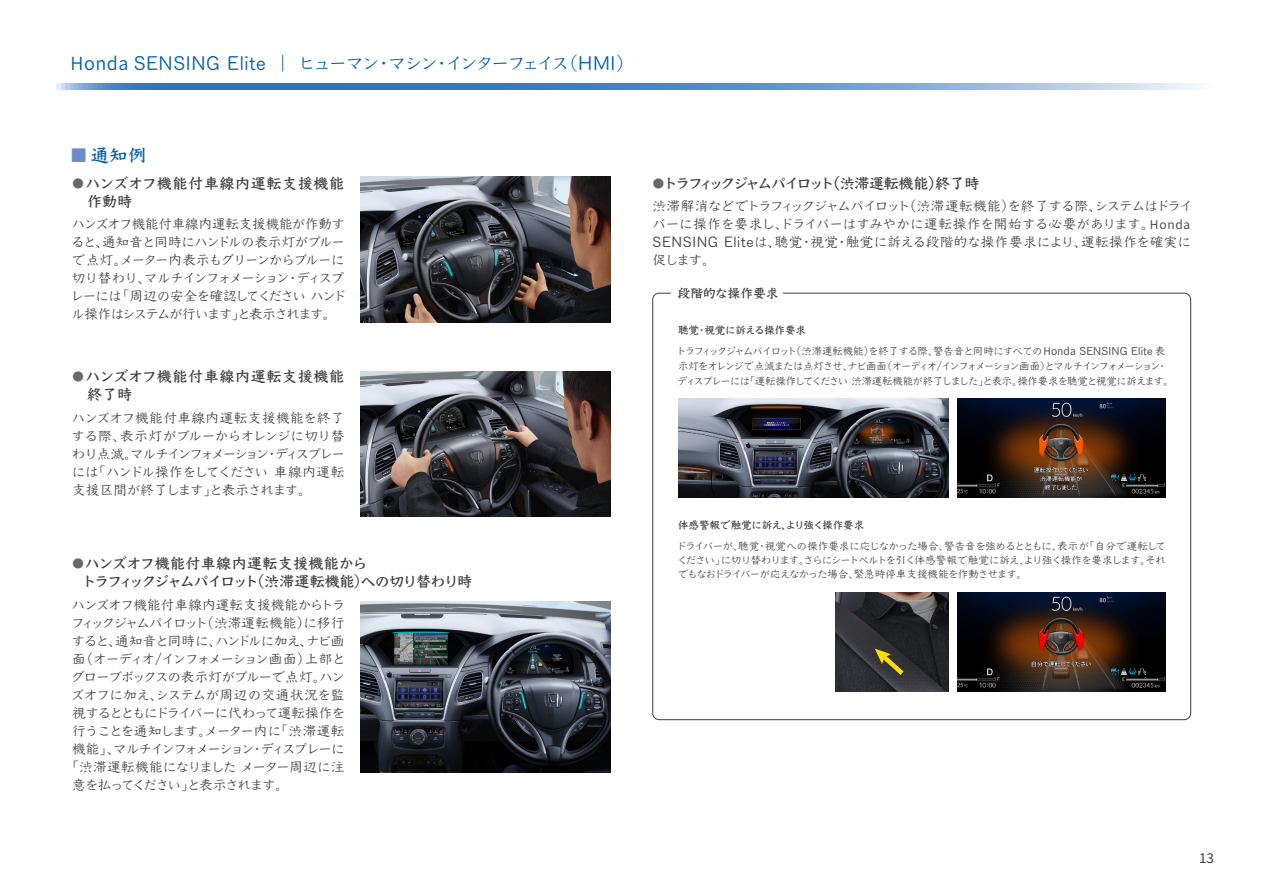
<style>
.page{position:relative;width:1263px;height:893px;background:#fff}
.page>*{position:absolute;margin:0;border:0;box-sizing:border-box;transform-origin:0 0}
.t1{font:500 18px "Yu Kyo Yoko";letter-spacing:-.06em;color:#0160ae}
.t2{font:700 18px "Yu Kyo Yoko";color:#0160ae}
.t3{font:700 15px/18px "Yu Kyo Yoko";letter-spacing:-.045em;color:#3e3e3f}
.t4{font:700 15px/18px "Yu Kyo Yoko";letter-spacing:.045em;color:#3e3e3f}
.t5{font:700 15px "Yu Kyo Yoko";letter-spacing:-.165em;color:#3e3e3f}
.t6{font:500 13.5px/18px "Yu Kyo Yoko";letter-spacing:-.05em;color:#3e3e3f}
.t7{font:500 13.5px/18px "Yu Kyo Yoko";color:#3e3e3f}
.t8{font:500 13.5px "Yu Kyo Yoko";letter-spacing:-.09em;color:#3e3e3f}
.t9{font:500 13.5px "Yu Kyo Yoko";letter-spacing:-.125em;color:#3e3e3f}
.t10{font:500 13.5px "Yu Kyo Yoko";letter-spacing:-.095em;color:#3e3e3f}
.t11{font:500 13.5px "Yu Kyo Yoko";letter-spacing:-.1em;color:#3e3e3f}
.t12{font:500 13.5px "Yu Kyo Yoko";letter-spacing:-.07em;color:#3e3e3f}
.t13{font:500 13.5px "Yu Kyo Yoko";letter-spacing:.02em;color:#3e3e3f}
.t14{font:500 13.5px "Yu Kyo Yoko";letter-spacing:-.015em;color:#3e3e3f}
.t15{font:500 13.5px "Yu Kyo Yoko";letter-spacing:-.005em;color:#3e3e3f}
.t16{font:700 12.75px "Yu Kyo Yoko";color:#3e3e3f}
.t17{font:500 10.5px/14.2px "Yu Kyo Yoko";letter-spacing:-.075em;color:#3e3e3f;text-align:justify}
.t18{font:500 10.5px/15px "Yu Kyo Yoko";letter-spacing:-.095em;color:#3e3e3f}
.t19{font:500 10.5px/21px "Yu Kyo Yoko";letter-spacing:-.03em;color:#3e3e3f}
.t20{font:700 10.5px "Yu Kyo Yoko";letter-spacing:-.005em;color:#3e3e3f}
.s1{font-family:"Source Han Sans JP";font-weight:400}
.s2{color:#6b8cc8}
.s3{font-size:12px;color:#69696c}
.s4{font-family:"Source Han Sans JP";font-weight:400;font-size:12px}
.s5{font-weight:700}
</style>
<div class="page">
<svg style="left:56px;top:83px;width:1143px;height:7px;background:#6497cb"></svg>
<img style="left:957px;top:593px;width:208px;height:98px">
<img style="left:957px;top:399px;width:208px;height:98px">
<img style="left:678px;top:399px;width:271px;height:98px">
<img style="left:360px;top:177px;width:250px;height:145px">
<img style="left:360px;top:371px;width:250px;height:146px">
<img style="left:360px;top:601px;width:250px;height:172px">
<img style="left:836px;top:593px;width:112px;height:98px">
<svg style="left:875px;top:649px;width:33px;height:30px"></svg>
<h1 class="t1" style="left:71px;top:50px;width:565px"><span class="s1">Honda</span> SENSING Elite | ヒューマン・マシン・インターフェイス（HMI）</h1>
<h1 class="t2" style="left:70px;top:142px;width:78px"><span class="s2">■</span>通知例</h1>
<p class="t4" style="left:72px;top:174px;width:274px"><span class="s3">●</span>ハンズオフ機能付車線内運転支援機能　作動時</p>
<p class="t6" style="left:71px;top:216px;width:277px">ハンズオフ機能付車線内運転支援機能が作動すると、通知音と同時にハンドルの表示灯がブルーで点灯。メーター内表示もグリーンからブルーに切り替わり、マルチインフォメーション・ディスプレーには「周辺の安全を確認してください ハンドル操作はシステムが行います」と表示されます。</p>
<p class="t4" style="left:72px;top:368px;width:274px"><span class="s3">●</span>ハンズオフ機能付車線内運転支援機能　終了時</p>
<p class="t6" style="left:72px;top:409px;width:275px;text-align:justify">ハンズオフ機能付車線内運転支援機能を終了する際、表示灯がブルーからオレンジに切り替わり点滅。マルチインフォメーション・ディスプレーには「ハンドル操作をしてください 車線内運転支援区間が終了します」と表示されます。</p>
<p class="t3" style="left:82px;top:555px;width:392px;text-indent:-9px"><span class="s3">●</span>ハンズオフ機能付車線内運転支援機能から<br>トラフィックジャムパイロット(渋滞運転機能)への切り替わり時</p>
<p class="t13" style="left:72px;top:595px;width:275px">ハンズオフ機能付車線内運転支援機能からトラ</p>
<p class="t10" style="left:71px;top:613px;width:275px">フィックジャムパイロット（渋滞運転機能）に移行</p>
<p class="t6" style="left:72px;top:632px;width:274px">すると、通知音と同時に、ハンドルに加え、ナビ画</p>
<p class="t11" style="left:72px;top:649px;width:275px">面（オーディオ/インフォメーション画面）上部と</p>
<p class="t12" style="left:71px;top:667px;width:275px">グローブボックスの表示灯がブルーで点灯。ハン</p>
<p class="t14" style="left:71px;top:685px;width:274px">ズオフに加え、システムが周辺の交通状況を監</p>
<p class="t8" style="left:72px;top:703px;width:275px">視するとともにドライバーに代わって運転操作を</p>
<p class="t6" style="left:72px;top:722px;width:274px">行うことを通知します。メーター内に「渋滞運転</p>
<p class="t9" style="left:72px;top:739px;width:274px">機能」、マルチインフォメーション・ディスプレーに</p>
<p class="t15" style="left:65px;top:757px;width:280px">「渋滞運転機能になりました メーター周辺に注</p>
<p class="t8" style="left:72px;top:775px;width:218px">意を払ってください」と表示されます。</p>
<p class="t5" style="left:653px;top:172px;width:329px"><span class="s3">●</span>トラフィックジャムパイロット（渋滞運転機能）終了時</p>
<p class="t7" style="left:652px;top:198px;width:542px">渋滞解消などでトラフィックジャムパイロット（渋滞運転機能）を終了する際、システムはドライバーに操作を要求し、ドライバーはすみやかに運転操作を開始する必要があります。<span class="s4">Honda </span>SENSING Eliteは、聴覚・視覚・触覚に訴える段階的な操作要求により、運転操作を確実に促します。</p>
<p class="t16" style="left:678px;top:284px;width:102px">段階的な操作要求</p>
<p class="t19" style="left:676px;top:320px;width:490px"><span class="s5">聴覚・視覚に訴える操作要求<br></span>トラフィックジャムパイロット（渋滞運転機能）を終了する際、警告音と同時にすべての<span class="s1">Honda</span> SENSING Elite 表</p>
<p class="t18" style="left:678px;top:359px;width:498px">示灯をオレンジで点滅または点灯させ、ナビ画面（オーディオ/インフォメーション画面）とマルチインフォメーション・ディスプレーには「運転操作してください 渋滞運転機能が終了しました」と表示。操作要求を聴覚と視覚に訴えます。</p>
<p class="t20" style="left:678px;top:517px;width:188px">体感警報で触覚に訴え、より強く操作要求</p>
<p class="t17" style="left:676px;top:539px;width:491px">ドライバーが、聴覚・視覚への操作要求に応じなかった場合、警告音を強めるとともに、表示が「自分で運転してください」に切り替わります。さらにシートベルトを引く体感警報で触覚に訴え、より強く操作を要求します。それでもなおドライバーが応えなかった場合、緊急時停車支援機能を作動させます。</p>
</div>
